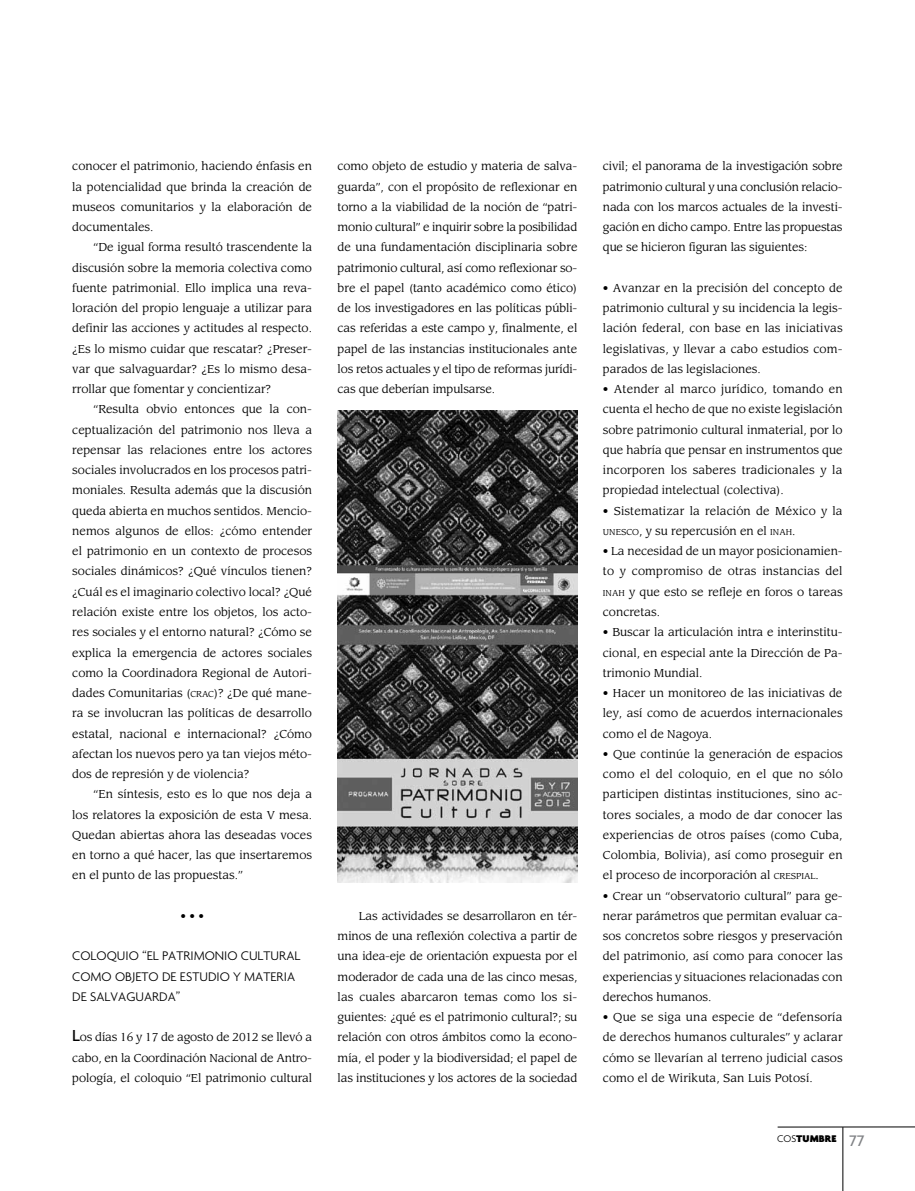
<style>
.page{position:relative;width:915px;height:1191px;background:#fff}
.page>*{position:absolute;margin:0;border:0;box-sizing:border-box;transform-origin:0 0}
.t1{font:300 13.5px/20.2px "Agenda";color:#000}
.t2{font:11.25px/20.2px "Leawood";color:#000;text-align:justify}
.t3{font:900 10.5px "Agenda";color:#000}
.s1{font-size:8.4px}
.s2{font-family:"Agenda";font-weight:500;font-size:17.25px}
.s3{font-weight:300}
.s4{font-weight:500;font-size:16.5px;color:#808285}
</style>
<div class="page">
<hr style="left:842px;top:1127px;width:1px;height:64px;background:#000">
<hr style="left:777px;top:1126px;width:137px;height:1px;background:#000">
<img style="left:338px;top:410px;width:239px;height:472px">
<p class="t2" style="left:72px;top:156px;width:241px">conocer el patrimonio, haciendo énfasis en</p>
<p class="t2" style="left:72px;top:177px;width:241px">la potencialidad que brinda la creación de</p>
<p class="t2" style="left:72px;top:197px;width:241px">museos comunitarios y la elaboración de</p>
<p class="t2" style="left:72px;top:217px;width:83px">documentales.</p>
<p class="t2" style="left:94px;top:237px;width:220px">“De igual forma resultó trascendente la</p>
<p class="t2" style="left:72px;top:258px;width:241px">discusión sobre la memoria colectiva como</p>
<p class="t2" style="left:72px;top:278px;width:241px">fuente patrimonial. Ello implica una reva-</p>
<p class="t2" style="left:72px;top:298px;width:241px">loración del propio lenguaje a utilizar para</p>
<p class="t2" style="left:72px;top:318px;width:241px">definir las acciones y actitudes al respecto.</p>
<p class="t2" style="left:72px;top:339px;width:241px">¿Es lo mismo cuidar que rescatar? ¿Preser-</p>
<p class="t2" style="left:72px;top:359px;width:241px">var que salvaguardar? ¿Es lo mismo desa-</p>
<p class="t2" style="left:72px;top:379px;width:200px">rrollar que fomentar y concientizar?</p>
<p class="t2" style="left:94px;top:399px;width:220px">“Resulta obvio entonces que la con-</p>
<p class="t2" style="left:72px;top:420px;width:241px">ceptualización del patrimonio nos lleva a</p>
<p class="t2" style="left:72px;top:440px;width:241px">repensar las relaciones entre los actores</p>
<p class="t2" style="left:72px;top:460px;width:241px">sociales involucrados en los procesos patri-</p>
<p class="t2" style="left:72px;top:480px;width:241px">moniales. Resulta además que la discusión</p>
<p class="t2" style="left:72px;top:501px;width:241px">queda abierta en muchos sentidos. Mencio-</p>
<p class="t2" style="left:72px;top:521px;width:241px">nemos algunos de ellos: ¿cómo entender</p>
<p class="t2" style="left:72px;top:541px;width:241px">el patrimonio en un contexto de procesos</p>
<p class="t2" style="left:72px;top:561px;width:241px">sociales dinámicos? ¿Qué vínculos tienen?</p>
<p class="t2" style="left:72px;top:582px;width:241px">¿Cuál es el imaginario colectivo local? ¿Qué</p>
<p class="t2" style="left:72px;top:602px;width:241px">relación existe entre los objetos, los acto-</p>
<p class="t2" style="left:72px;top:622px;width:241px">res sociales y el entorno natural? ¿Cómo se</p>
<p class="t2" style="left:72px;top:642px;width:241px">explica la emergencia de actores sociales</p>
<p class="t2" style="left:72px;top:663px;width:241px">como la Coordinadora Regional de Autori-</p>
<p class="t2" style="left:72px;top:683px;width:241px">dades Comunitarias (<span class="s1">CRAC</span>)? ¿De qué mane-</p>
<p class="t2" style="left:72px;top:703px;width:241px">ra se involucran las políticas de desarrollo</p>
<p class="t2" style="left:72px;top:723px;width:241px">estatal, nacional e internacional? ¿Cómo</p>
<p class="t2" style="left:72px;top:744px;width:241px">afectan los nuevos pero ya tan viejos méto-</p>
<p class="t2" style="left:72px;top:764px;width:178px">dos de represión y de violencia?</p>
<p class="t2" style="left:94px;top:784px;width:220px">“En síntesis, esto es lo que nos deja a</p>
<p class="t2" style="left:72px;top:804px;width:241px">los relatores la exposición de esta V mesa.</p>
<p class="t2" style="left:72px;top:825px;width:241px">Quedan abiertas ahora las deseadas voces</p>
<p class="t2" style="left:72px;top:845px;width:241px">en torno a qué hacer, las que insertaremos</p>
<p class="t2" style="left:72px;top:865px;width:172px">en el punto de las propuestas.”</p>
<p class="t2" style="left:180px;top:906px;width:25px">• • •</p>
<p class="t1" style="left:72px;top:945px;width:229px">COLOQUIO “EL PATRIMONIO CULTURAL<br>COMO OBJETO DE ESTUDIO Y MATERIA<br>DE SALVAGUARDA”</p>
<p class="t2" style="left:72px;top:1027px;width:241px"><span class="s2">L</span>os días 16 y 17 de agosto de 2012 se llevó a cabo, en la Coordinación Nacional de Antro&shy;pología, el coloquio “El patrimonio cultural</p>
<p class="t2" style="left:337px;top:156px;width:241px">como objeto de estudio y materia de salva&shy;guarda”, con el propósito de reflexionar en torno a la viabilidad de la noción de “patri&shy;monio cultural” e inquirir sobre la posibilidad de una fundamentación disciplinaria sobre patrimonio cultural, así como reflexionar so&shy;bre el papel (tanto académico como ético) de los investigadores en las políticas públi&shy;cas referidas a este campo y, finalmente, el papel de las instancias institucionales ante los retos actuales y el tipo de reformas jurídi&shy;cas que deberían impulsarse.</p>
<p class="t2" style="left:337px;top:906px;width:241px;text-indent:21px">Las actividades se desarrollaron en tér&shy;minos de una reflexión colectiva a partir de una idea-eje de orientación expuesta por el moderador de cada una de las cinco mesas, las cuales abarcaron temas como los si&shy;guientes: ¿qué es el patrimonio cultural?; su relación con otros ámbitos como la econo&shy;mía, el poder y la biodiversidad; el papel de las instituciones y los actores de la sociedad</p>
<p class="t2" style="left:602px;top:156px;width:241px">civil; el panorama de la investigación sobre patrimonio cultural y una conclusión relacio&shy;nada con los marcos actuales de la investi&shy;gación en dicho campo. Entre las propuestas que se hicieron figuran las siguientes:</p>
<p class="t2" style="left:602px;top:278px;width:241px">• Avanzar en la precisión del concepto de patrimonio cultural y su incidencia la legis&shy;lación federal, con base en las iniciativas legislativas, y llevar a cabo estudios com&shy;parados de las legislaciones.</p>
<p class="t2" style="left:602px;top:379px;width:241px">• Atender al marco jurídico, tomando en cuenta el hecho de que no existe legislación sobre patrimonio cultural inmaterial, por lo que habría que pensar en instrumentos que incorporen los saberes tradicionales y la propiedad intelectual (colectiva).</p>
<p class="t2" style="left:602px;top:501px;width:241px">• Sistematizar la relación de México y la<br><span class="s1">UNESCO</span>, y su repercusión en el <span class="s1">INAH</span>.</p>
<p class="t2" style="left:602px;top:541px;width:241px">• La necesidad de un mayor posicionamien&shy;to y compromiso de otras instancias del <span class="s1">INAH</span> y que esto se refleje en foros o tareas concretas.</p>
<p class="t2" style="left:602px;top:622px;width:241px">• Buscar la articulación intra e interinstitu&shy;cional, en especial ante la Dirección de Pa&shy;trimonio Mundial.</p>
<p class="t2" style="left:602px;top:683px;width:241px">• Hacer un monitoreo de las iniciativas de ley, así como de acuerdos internacionales como el de Nagoya.</p>
<p class="t2" style="left:602px;top:744px;width:241px">• Que continúe la generación de espacios como el del coloquio, en el que no sólo participen distintas instituciones, sino ac&shy;tores sociales, a modo de dar conocer las experiencias de otros países (como Cuba, Colombia, Bolivia), así como proseguir en el proceso de incorporación al <span class="s1">CRESPIAL</span>.</p>
<p class="t2" style="left:602px;top:885px;width:241px">• Crear un “observatorio cultural” para ge&shy;nerar parámetros que permitan evaluar ca&shy;sos concretos sobre riesgos y preservación del patrimonio, así como para conocer las experiencias y situaciones relacionadas con derechos humanos.</p>
<p class="t2" style="left:602px;top:1007px;width:241px">• Que se siga una especie de “defensoría de derechos humanos culturales” y aclarar cómo se llevarían al terreno judicial casos como el de Wirikuta, San Luis Potosí.</p>
<p class="t3" style="left:777px;top:1131px;width:89px"><span class="s3">COS</span>TUMBRE <span class="s4">77</span></p>
</div>
